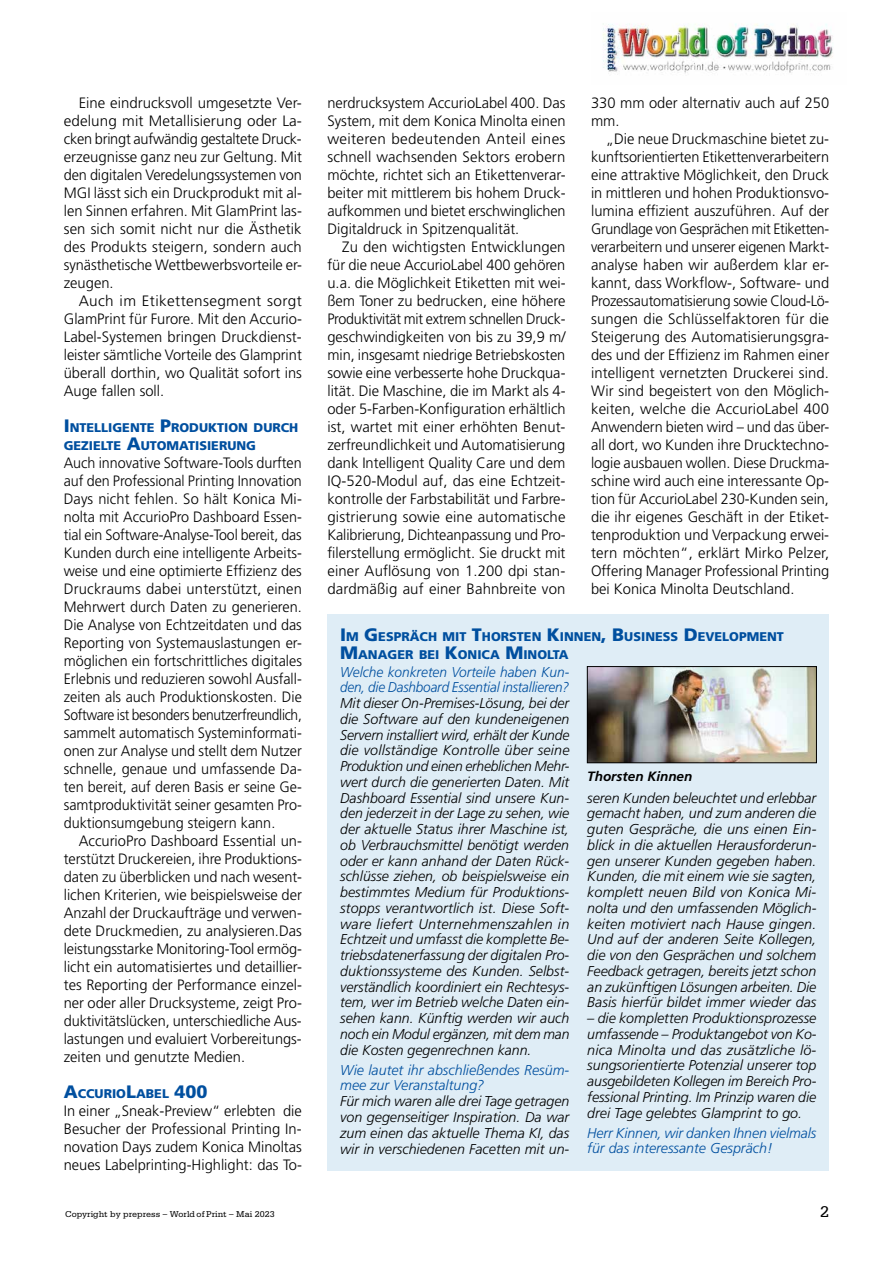
<style>
.page{position:relative;width:893px;height:1263px;background:#fff}
.page>*{position:absolute;margin:0;border:0;box-sizing:border-box;transform-origin:0 0}
.t1{font:16.5px "Serifa";color:#000}
.t2{font:300 15px/18px "Frutiger";color:#000;text-align:justify}
.t3{font:300 15px/18px "Frutiger";color:#000;text-align:justify;scale:.96 1}
.t4{font:italic 300 14.25px/15.8px "Frutiger";color:#000;text-align:justify}
.t5{font:italic 300 14.25px/15.8px "Frutiger";color:#004f9f}
.t6{font:italic 300 14.25px/15.8px "Frutiger";color:#004f9f;scale:.96 1}
.t7{font:italic 700 13.5px "Frutiger";color:#000}
.t8{font:900 12.6px/18px "Frutiger";color:#004f9f}
.t9{font:9px "Serifa";color:#000}
.s1{font-size:18px}
</style>
<div class="page">
<div style="left:327px;top:614px;width:502px;height:556px;background:#dfedf6"></div>
<img style="left:589px;top:668px;width:226px;height:93px">
<div style="left:587px;top:666px;width:230px;height:97px;border:1px solid #000"></div>
<img style="left:603px;top:23px;width:230px;height:50px">
<p class="t2" style="left:64px;top:94px;width:240px;text-indent:15px">Eine eindrucksvoll umgesetzte Ver&shy;edelung mit Metallisierung oder La&shy;cken bringt aufwändig gestaltete Druck&shy;erzeugnisse ganz neu zur Geltung. Mit den digitalen Veredelungssystemen von MGI lässt sich ein Druckprodukt mit al&shy;len Sinnen erfahren. Mit GlamPrint las&shy;sen sich somit nicht nur die Ästhetik des Produkts steigern, sondern auch synästhetische Wettbewerbsvorteile er&shy;zeugen.</p>
<p class="t2" style="left:64px;top:292px;width:240px;text-indent:15px">Auch im Etikettensegment sorgt GlamPrint für Furore. Mit den Accurio-Label-Systemen bringen Druckdienst&shy;leister sämtliche Vorteile des Glamprint überall dorthin, wo Qualität sofort ins Auge fallen soll.</p>
<p class="t8" style="left:64px;top:418px;width:236px"><span class="s1">I</span> NTELLIGENTE <span class="s1">P</span>RODUKTION DURCH<br>GEZIELTE <span class="s1">A</span>UTOMATISIERUNG</p>
<p class="t3" style="left:64px;top:454px;width:250px">Auch innovative Software-Tools durften auf den Professional Printing Innovation Days nicht fehlen. So hält Konica Mi&shy;nolta mit AccurioPro Dashboard Essen&shy;tial ein Software-Analyse-Tool bereit, das Kunden durch eine intelligente Arbeits&shy;weise und eine optimierte Effizienz des Druckraums dabei unterstützt, einen Mehrwert durch Daten zu generieren.<br>Die Analyse von Echtzeitdaten und das Reporting von Systemauslastungen er&shy;möglichen ein fortschrittliches digitales Erlebnis und reduzieren sowohl Ausfall&shy;zeiten als auch Produktionskosten. Die Software ist besonders benutzerfreundlich, sammelt automatisch Systeminformati&shy;onen zur Analyse und stellt dem Nutzer schnelle, genaue und umfassende Da&shy;ten bereit, auf deren Basis er seine Ge&shy;samtproduktivität seiner gesamten Pro&shy;duktionsumgebung steigern kann.</p>
<p class="t2" style="left:64px;top:832px;width:240px;text-indent:15px">AccurioPro Dashboard Essential un&shy;terstützt Druckereien, ihre Produktions&shy;daten zu überblicken und nach wesent&shy;lichen Kriterien, wie beispielsweise der Anzahl der Druckaufträge und verwen&shy;dete Druckmedien, zu analysieren.Das leistungsstarke Monitoring-Tool ermög&shy;licht ein automatisiertes und detaillier&shy;tes Reporting der Performance einzel&shy;ner oder aller Drucksysteme, zeigt Pro&shy;duktivitätslücken, unterschiedliche Aus&shy;lastungen und evaluiert Vorbereitungs&shy;zeiten und genutzte Medien.</p>
<p class="t8" style="left:64px;top:1084px;width:145px"><span class="s1">A</span>CCURIO<span class="s1">L</span>ABEL <span class="s1">400</span></p>
<p class="t2" style="left:64px;top:1102px;width:240px">In einer „Sneak-Preview“ erlebten die Besucher der Professional Printing In&shy;novation Days zudem Konica Minoltas neues Labelprinting-Highlight: das To-</p>
<p class="t2" style="left:327px;top:94px;width:240px">nerdrucksystem AccurioLabel 400. Das System, mit dem Konica Minolta einen weiteren bedeutenden Anteil eines schnell wachsenden Sektors erobern möchte, richtet sich an Etikettenverar&shy;beiter mit mittlerem bis hohem Druck&shy;aufkommen und bietet erschwinglichen Digitaldruck in Spitzenqualität.</p>
<p class="t2" style="left:327px;top:238px;width:240px;text-indent:15px">Zu den wichtigsten Entwicklungen für die neue AccurioLabel 400 gehören u.a. die Möglichkeit Etiketten mit wei&shy;ßem Toner zu bedrucken, eine höhere Produktivität mit extrem schnellen Druck&shy;geschwindigkeiten von bis zu 39,9 m/ min, insgesamt niedrige Betriebskosten sowie eine verbesserte hohe Druckqua&shy;lität. Die Maschine, die im Markt als 4- oder 5-Farben-Konfiguration erhältlich ist, wartet mit einer erhöhten Benut&shy;zerfreundlichkeit und Automatisierung dank Intelligent Quality Care und dem IQ-520-Modul auf, das eine Echtzeit&shy;kontrolle der Farbstabilität und Farbre&shy;gistrierung sowie eine automatische Kalibrierung, Dichteanpassung und Pro&shy;filerstellung ermöglicht. Sie druckt mit einer Auflösung von 1.200 dpi stan&shy;dardmäßig auf einer Bahnbreite von</p>
<p class="t2" style="left:591px;top:94px;width:240px">330 mm oder alternativ auch auf 250 mm.</p>
<p class="t2" style="left:591px;top:130px;width:240px;text-indent:15px">„Die neue Druckmaschine bietet zu&shy;kunftsorientierten Etikettenverarbeitern eine attraktive Möglichkeit, den Druck in mittleren und hohen Produktionsvo&shy;lumina effizient auszuführen. Auf der Grundlage von Gesprächen mit Etiketten&shy;verarbeitern und unserer eigenen Markt&shy;analyse haben wir außerdem klar er&shy;kannt, dass Workflow-, Software- und Prozessautomatisierung sowie Cloud-Lö&shy;sungen die Schlüsselfaktoren für die Steigerung des Automatisierungsgra&shy;des und der Effizienz im Rahmen einer intelligent vernetzten Druckerei sind.<br>Wir sind begeistert von den Möglich&shy;keiten, welche die AccurioLabel 400<br>Anwendern bieten wird – und das über&shy;all dort, wo Kunden ihre Drucktechno&shy;logie ausbauen wollen. Diese Druckma&shy;schine wird auch eine interessante Op&shy;tion für AccurioLabel 230-Kunden sein, die ihr eigenes Geschäft in der Etiket&shy;tenproduktion und Verpackung erwei&shy;tern möchten“, erklärt Mirko Pelzer, Offering Manager Professional Printing bei Konica Minolta Deutschland.</p>
<p class="t8" style="left:340px;top:628px;width:445px"><span class="s1">I</span> M <span class="s1">G</span>ESPRÄCH MIT <span class="s1">T</span>HORSTEN <span class="s1">K</span>INNEN<span class="s1">, B</span>USINESS <span class="s1">D</span>EVELOPMENT<br><span class="s1">M</span>ANAGER BEI <span class="s1">K</span>ONICA <span class="s1">M</span> INOLTA</p>
<p class="t6" style="left:340px;top:664px;width:240px">Welche konkreten Vorteile haben Kun&shy;den, die Dashboard Essential installieren?</p>
<p class="t4" style="left:340px;top:695px;width:231px">Mit dieser On-Premises-Lösung, bei der die Software auf den kundeneigenen Servern installiert wird, erhält der Kunde die vollständige Kontrolle über seine Produktion und einen erheblichen Mehr&shy;wert durch die generierten Daten. Mit Dashboard Essential sind unsere Kun&shy;den jederzeit in der Lage zu sehen, wie der aktuelle Status ihrer Maschine ist, ob Verbrauchsmittel benötigt werden oder er kann anhand der Daten Rück&shy;schlüsse ziehen, ob beispielsweise ein bestimmtes Medium für Produktions&shy;stopps verantwortlich ist. Diese Soft&shy;ware liefert Unternehmenszahlen in Echtzeit und umfasst die komplette Be&shy;triebsdatenerfassung der digitalen Pro&shy;duktionssysteme des Kunden. Selbst&shy;verständlich koordiniert ein Rechtesys&shy;tem, wer im Betrieb welche Daten ein&shy;sehen kann. Künftig werden wir auch noch ein Modul ergänzen, mit dem man die Kosten gegenrechnen kann.</p>
<p class="t5" style="left:340px;top:1062px;width:231px">Wie lautet ihr abschließendes Resüm&shy;mee zur Veranstaltung?</p>
<p class="t4" style="left:340px;top:1093px;width:231px">Für mich waren alle drei Tage getragen von gegenseitiger Inspiration. Da war zum einen das aktuelle Thema KI, das wir in verschiedenen Facetten mit un-</p>
<p class="t7" style="left:587px;top:768px;width:107px">Thorsten Kinnen</p>
<p class="t4" style="left:587px;top:790px;width:231px">seren Kunden beleuchtet und erlebbar gemacht haben, und zum anderen die guten Gespräche, die uns einen Ein&shy;blick in die aktuellen Herausforderun&shy;gen unserer Kunden gegeben haben.<br>Kunden, die mit einem wie sie sagten, komplett neuen Bild von Konica Mi&shy;nolta und den umfassenden Möglich&shy;keiten motiviert nach Hause gingen.<br>Und auf der anderen Seite Kollegen, die von den Gesprächen und solchem Feedback getragen, bereits jetzt schon an zukünftigen Lösungen arbeiten. Die Basis hierfür bildet immer wieder das</p>
<p class="t4" style="left:587px;top:1010px;width:231px">– die kompletten Produktionsprozesse umfassende – Produktangebot von Ko&shy;nica Minolta und das zusätzliche lö&shy;sungsorientierte Potenzial unserer top ausgebildeten Kollegen im Bereich Pro&shy;fessional Printing. Im Prinzip waren die drei Tage gelebtes Glamprint to go.</p>
<p class="t5" style="left:587px;top:1125px;width:230px">Herr Kinnen, wir danken Ihnen vielmals für das interessante Gespräch!</p>
<p class="t9" style="left:65px;top:1209px;width:211px">Copyright by prepress – World of Print – Mai 2023</p>
<p class="t1" style="left:820px;top:1202px;width:11px">2</p>
</div>
